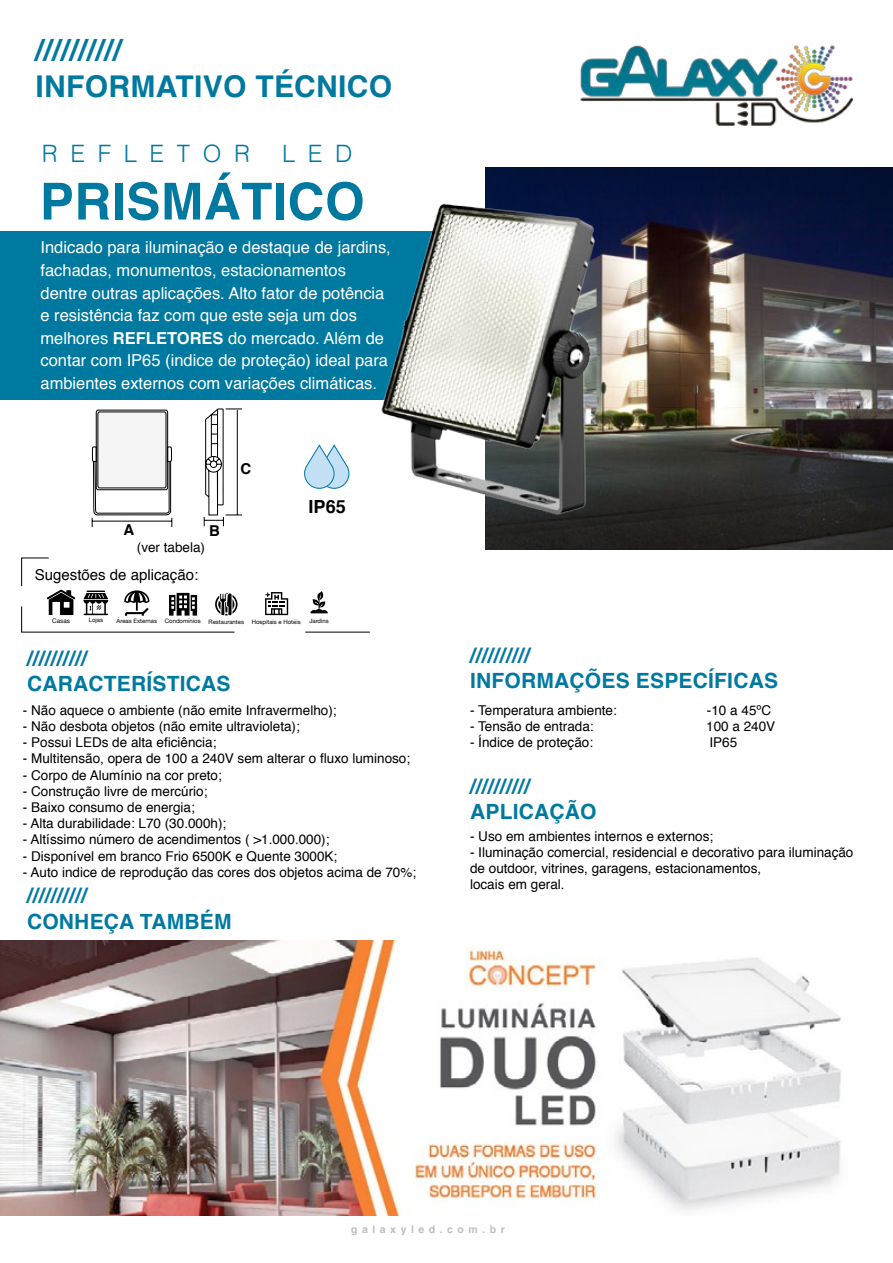
<style>
.page{position:relative;width:893px;height:1263px;background:#fff}
.page>*{position:absolute;margin:0;border:0;box-sizing:border-box;transform-origin:0 0}
.t1{font:700 51px "Helvetica";letter-spacing:.01em;color:#0079a0}
.t2{font:700 30px/36px "Helvetica";letter-spacing:.01em;color:#0079a0}
.t3{font:300 24px "Helvetica";letter-spacing:.525em;color:#0079a0}
.t4{font:700 21px/25.2px "Helvetica";letter-spacing:.01em;color:#0079a0}
.t5{font:700 18.15px "Helvetica";color:#000}
.t6{font:16.5px/22.5px "Helvetica";color:#fff}
.t7{font:15px "Helvetica";color:#000}
.t8{font:700 15px "Helvetica";color:#000}
.t9{font:13.5px/16.2px "Helvetica";color:#000}
.t10{font:700 10.5px "Helvetica";letter-spacing:.43em;color:#bcbec0}
.t11{font:6.3px "Helvetica Neue";color:#000}
.t12{font:6px "Helvetica Neue";color:#000}
.s1{font-weight:700}
</style>
<div class="page">
<hr style="left:892px;top:124px;width:1px;height:51px;background:#0079a0">
<img style="left:580px;top:45px;width:274px;height:81px">
<div style="left:0;top:231px;width:628px;height:169px;background:#0079a0"></div>
<hr style="left:305px;top:632px;width:65px;height:1px;background:#000">
<svg style="left:265px;top:592px;width:23px;height:23px"></svg>
<img style="left:0;top:940px;width:841px;height:275px">
<svg style="left:304px;top:444px;width:46px;height:45px"></svg>
<svg style="left:21px;top:557px;width:217px;height:76px"></svg>
<svg style="left:310px;top:591px;width:18px;height:22px"></svg>
<svg style="left:92px;top:409px;width:150px;height:118px"></svg>
<hr style="left:892px;top:718px;width:1px;height:30px;background:#e6e7e8">
<hr style="left:892px;top:513px;width:1px;height:53px;background:#0079a0">
<img style="left:485px;top:168px;width:408px;height:381px">
<img style="left:381px;top:199px;width:216px;height:319px">
<h2 class="t2" style="left:36px;top:33px;width:358px">//////////<br>INFORMATIVO TÉCNICO</h2>
<h3 class="t3" style="left:42px;top:134px;width:210px">REFLETOR</h3>
<h3 class="t3" style="left:282px;top:134px;width:72px">LED</h3>
<h1 class="t1" style="left:40px;top:160px;width:326px">PRISMÁTICO</h1>
<p class="t6" style="left:40px;top:237px;width:352px">Indicado para iluminação e destaque de jardins, fachadas, monumentos, estacionamentos dentre outras aplicações. Alto fator de potência e resistência faz com que este seja um dos melhores <span class="s1">REFLETORES</span> do mercado. Além de contar com IP65 (indice de proteção) ideal para ambientes externos com variações climáticas.</p>
<p class="t8" style="left:123px;top:517px;width:12px">A</p>
<p class="t8" style="left:209px;top:518px;width:10px">B</p>
<p class="t9" style="left:137px;top:539px;width:70px">(ver tabela)</p>
<p class="t7" style="left:35px;top:563px;width:165px">Sugestões de aplicação:</p>
<p class="t8" style="left:241px;top:456px;width:12px">C</p>
<h3 class="t5" style="left:309px;top:492px;width:39px">IP65</h3>
<p class="t12" style="left:117px;top:616px;width:42px">Áreas Externas</p>
<p class="t12" style="left:309px;top:616px;width:21px">Jardins</p>
<p class="t11" style="left:52px;top:616px;width:19px">Casas</p>
<p class="t12" style="left:89px;top:615px;width:16px">Lojas</p>
<p class="t12" style="left:165px;top:617px;width:37px">Condomínios</p>
<p class="t12" style="left:209px;top:617px;width:37px">Restaurantes</p>
<p class="t12" style="left:252px;top:617px;width:50px">Hospitais e Hotéis</p>
<h3 class="t4" style="left:27px;top:646px;width:62px">//////////<br>CARACTER</h3>
<h3 class="t4" style="left:146px;top:671px;width:20px">ÍSTICAS</h3>
<p class="t9" style="left:23px;top:702px;width:315px">- Não aquece o ambiente (não emite Infravermelho);</p>
<p class="t9" style="left:23px;top:718px;width:278px">- Não desbota objetos (não emite ultravioleta);</p>
<p class="t9" style="left:23px;top:735px;width:195px">- Possui LEDs de alta eficiência;</p>
<p class="t9" style="left:23px;top:751px;width:389px">- Multitensão, opera de 100 a 240V sem alterar o fluxo luminoso;</p>
<p class="t9" style="left:23px;top:767px;width:200px">- Corpo de Alumínio na cor preto;</p>
<p class="t9" style="left:23px;top:783px;width:186px">- Construção livre de mercúrio;</p>
<p class="t9" style="left:23px;top:799px;width:173px">- Baixo consumo de energia;</p>
<p class="t9" style="left:23px;top:816px;width:205px">- Alta durabilidade: L70 (30.000h);</p>
<p class="t9" style="left:23px;top:832px;width:308px">- Altíssimo número de acendimentos ( &gt;1.000.000);</p>
<p class="t9" style="left:23px;top:848px;width:316px">- Disponível em branco Frio 6500K e Quente 3000K;</p>
<p class="t9" style="left:23px;top:864px;width:395px">- Auto indice de reprodução das cores dos objetos acima de 70%;</p>
<h3 class="t4" style="left:27px;top:884px;width:189px">//////////<br>CON HEÇA TAM BÉM</h3>
<h3 class="t4" style="left:470px;top:643px;width:62px">//////////<br>INFORMA</h3>
<h3 class="t4" style="left:569px;top:668px;width:96px">ÇÕES ESPEC</h3>
<h3 class="t4" style="left:708px;top:668px;width:20px">ÍFICAS</h3>
<p class="t9" style="left:470px;top:702px;width:148px">- Temperatura ambiente:</p>
<p class="t9" style="left:707px;top:702px;width:66px">-10 a 45ºC</p>
<p class="t9" style="left:470px;top:718px;width:125px">- Tensão de entrada:</p>
<p class="t9" style="left:706px;top:718px;width:71px">100 a 240V</p>
<p class="t9" style="left:470px;top:735px;width:125px">- Índice de proteção:</p>
<p class="t9" style="left:709px;top:735px;width:29px">IP65</p>
<h3 class="t4" style="left:470px;top:774px;width:62px">//////////<br>APLICA</h3>
<h3 class="t4" style="left:549px;top:799px;width:45px">ÇÃO</h3>
<p class="t9" style="left:470px;top:828px;width:245px">- Uso em ambientes internos e externos;</p>
<p class="t9" style="left:470px;top:844px;width:385px">- Iluminação comercial, residencial e decorativo para iluminação de outdoor, vitrines, garagens, estacionamentos,<br>locais em geral.</p>
<p class="t10" style="left:351px;top:1220px;width:155px">GALAXYLED.COM.BR</p>
</div>
